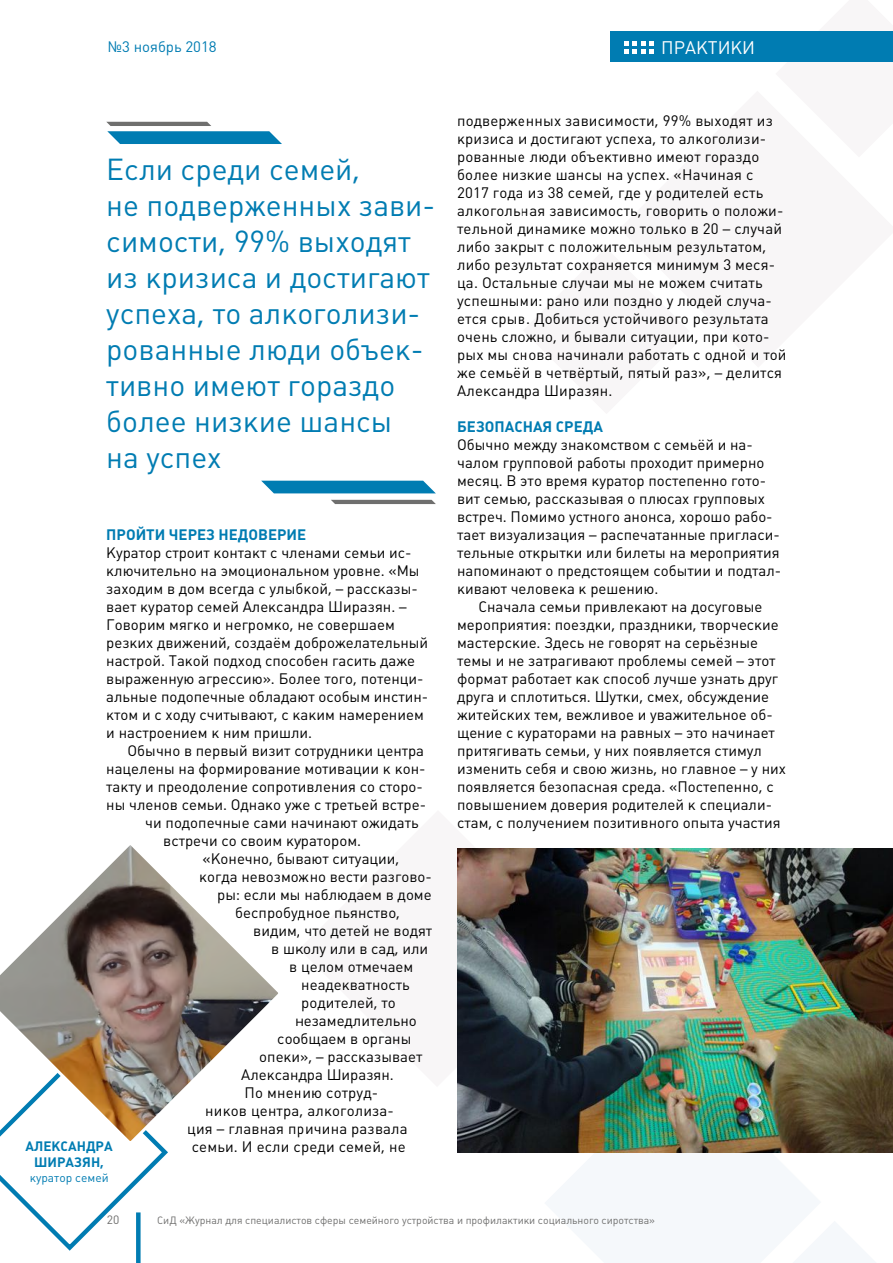
<style>
.page{position:relative;width:893px;height:1263px;background:#fff}
.page>*{position:absolute;margin:0;border:0;box-sizing:border-box;transform-origin:0 0}
.t1{font:30px/36px "Plumb";color:#007cb2}
.t2{font:18px "Plumb";color:#fff}
.t3{font:15px/18px "Plumb";color:#000}
.t4{font:700 15px "Plumb";color:#007cb2}
.t5{font:15px "Plumb";color:#007cb2}
.t6{font:700 13.5px/16.2px "Plumb";color:#007cb2;text-align:center}
.t7{font:12px "Plumb";color:#007cb2}
.t8{font:12px "Plumb";color:#6f6f6e}
.t9{font:10.5px "Plumb";color:#6f6f6e}
</style>
<div class="page">
<svg style="left:544px;top:1152px;width:277px;height:1px"></svg>
<svg style="left:106px;top:122px;width:176px;height:22px"></svg>
<svg style="left:261px;top:481px;width:175px;height:12px;background:#1385b7"></svg>
<svg style="left:331px;top:500px;width:105px;height:4px"></svg>
<svg style="left:0;top:1148px;width:168px;height:103px"></svg>
<svg style="left:0;top:845px;width:278px;height:303px"></svg>
<img style="left:457px;top:848px;width:436px;height:304px">
<div style="left:611px;top:31px;width:282px;height:31px;background:#007cb2"></div>
<svg style="left:624px;top:41px;width:30px;height:13px"></svg>
<div style="left:136px;top:1212px;width:5px;height:51px;background:#007cb2"></div>
<p class="t5" style="left:108px;top:38px;width:110px">№3 ноябрь 2018</p>
<p class="t2" style="left:661px;top:37px;width:95px">практики</p>
<h1 class="t1" style="left:106px;top:151px;width:331px">Если среди семей,<br>не подверженных зави&shy;симости, 99% выходят из кризиса и достигают успеха, то алкоголизи&shy;рованные люди объек&shy;тивно имеют гораздо более низкие шансы<br>на успех</h1>
<p class="t4" style="left:106px;top:526px;width:201px">П ройти через недоверие</p>
<p class="t3" style="left:106px;top:544px;width:323px">Куратор строит контакт с членами семьи ис&shy;ключительно на эмоциональном уровне. «М ы заходим в дом всегда с улыбкой, – рассказы&shy;вает куратор семей Александра Ширазян. – Говорим мягко и негромко, не совершаем резких движений, создаём доброжелательный настрой. Такой подход способен гасить даже выраженную агрессию». Более того, потенци&shy;альные подопечные обладают особым инстин&shy;ктом и с ходу считывают, с каким намерением и настроением к ним пришли.</p>
<p class="t3" style="left:128px;top:742px;width:298px">Обычно в первый визит сотрудники центра</p>
<p class="t3" style="left:106px;top:760px;width:321px">нацелены на формирование мотивации к кон-</p>
<p class="t3" style="left:106px;top:778px;width:318px">такту и преодоление сопротивления со сторо-</p>
<p class="t3" style="left:106px;top:796px;width:321px">ны членов семьи. Однако уже с третьей встре-</p>
<p class="t3" style="left:145px;top:814px;width:275px">чи подопечные сами начинают ожидать</p>
<p class="t3" style="left:163px;top:832px;width:199px">встречи со своим куратором.</p>
<p class="t3" style="left:203px;top:850px;width:198px">«Конечно, бывают ситуации,</p>
<p class="t3" style="left:199px;top:868px;width:234px">когда невозможно вести разгово-</p>
<p class="t3" style="left:217px;top:886px;width:216px">ры: если мы наблюдаем в доме</p>
<p class="t3" style="left:235px;top:904px;width:166px">беспробудное пьянство,</p>
<p class="t3" style="left:253px;top:922px;width:180px">видим, что детей не водят</p>
<p class="t3" style="left:271px;top:940px;width:158px">в школу или в сад, или</p>
<p class="t3" style="left:289px;top:958px;width:126px">в целом отмечаем</p>
<p class="t3" style="left:301px;top:976px;width:110px">неадекватность</p>
<p class="t3" style="left:301px;top:994px;width:96px">родителей, то</p>
<p class="t3" style="left:295px;top:1012px;width:123px">незамедлительно</p>
<p class="t3" style="left:277px;top:1030px;width:136px">сообщаем в органы</p>
<p class="t3" style="left:259px;top:1048px;width:165px">опеки», – рассказывает</p>
<p class="t3" style="left:241px;top:1066px;width:154px">Александра Ширазян.</p>
<p class="t3" style="left:245px;top:1084px;width:135px">П о мнению сотруд-</p>
<p class="t3" style="left:205px;top:1102px;width:190px">ников центра, алкоголиза-</p>
<p class="t3" style="left:187px;top:1120px;width:222px">ция – главная причина развала</p>
<p class="t3" style="left:192px;top:1138px;width:215px">семьи. И если среди семей, не</p>
<p class="t6" style="left:26px;top:1138px;width:87px">Александра<br>Ширазян,</p>
<p class="t7" style="left:30px;top:1170px;width:80px">куратор семей</p>
<p class="t3" style="left:457px;top:112px;width:331px">подверженных зависимости, 99% выходят из кризиса и достигают успеха, то алкоголизи&shy;рованные люди объективно имеют гораздо более низкие шансы на успех. «Начиная с 2017 года из 38 семей, где у родителей есть алкогольная зависимость, говорить о положи&shy;тельной динамике можно только в 20 – случай либо закрыт с положительным результатом, либо результат сохраняется минимум 3 меся&shy;ца. Остальные случаи мы не можем считать успешными: рано или поздно у людей случа&shy;ется срыв. Добиться устойчивого результата очень сложно, и бывали ситуации, при кото&shy;рых мы снова начинали работать с одной и той же семьёй в четвёртый, пятый раз», – делится Александра Ширазян.</p>
<p class="t4" style="left:457px;top:418px;width:146px">Безопасная среда</p>
<p class="t3" style="left:457px;top:436px;width:325px">Обычно между знакомством с семьёй и на&shy;чалом групповой работы проходит примерно месяц. В это время куратор постепенно гото&shy;вит семью, рассказывая о плюсах групповых встреч. Помимо устного анонса, хорошо рабо&shy;тает визуализация – распечатанные пригласи&shy;тельные открытки или билеты на мероприятия напоминают о предстоящем событии и подтал&shy;кивают человека к решению.</p>
<p class="t3" style="left:457px;top:598px;width:330px;text-indent:21px">Сначала семьи привлекают на досуговые мероприятия: поездки, праздники, творческие мастерские. Здесь не говорят на серьёзные темы и не затрагивают проблемы семей – этот формат работает как способ лучше узнать друг друга и сплотиться. Шутки, смех, обсуждение житейских тем, вежливое и уважительное об&shy;щение с кураторами на равных – это начинает притягивать семьи, у них появляется стимул изменить себя и свою жизнь, но главное – у них появляется безопасная среда. «Постепенно, с повышением доверия родителей к специали&shy;стам, с получением позитивного опыта участия</p>
<p class="t8" style="left:107px;top:1213px;width:14px">20</p>
<p class="t9" style="left:157px;top:1214px;width:499px">СиД «Журнал для специалистов сферы семейного устройства и профилактики социального сиротства»</p>
</div>
